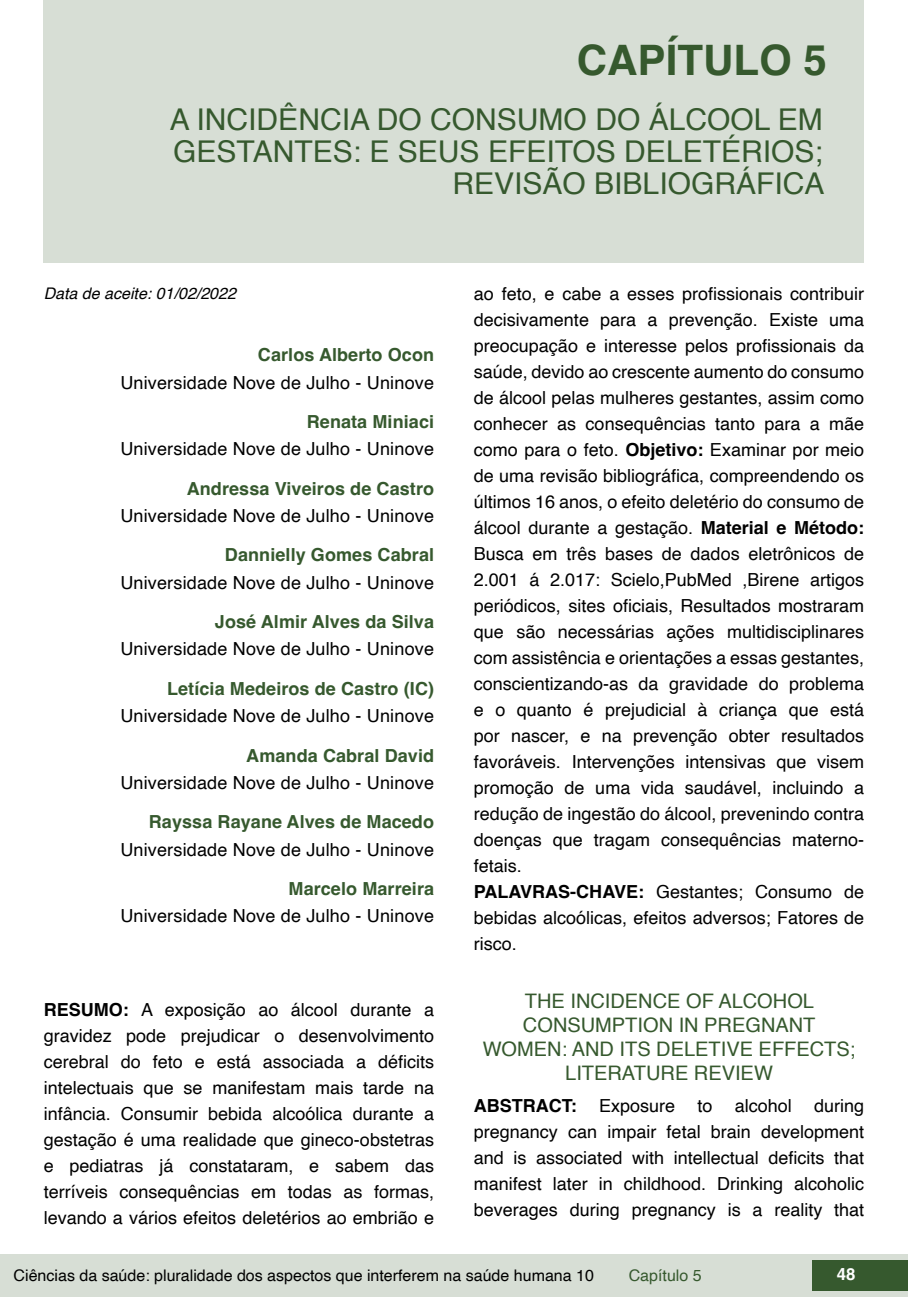
<style>
.page{position:relative;width:908px;height:1304px;background:#fff}
.page>*{position:absolute;margin:0;border:0;box-sizing:border-box;transform-origin:0 0}
.t1{font:700 42px "Helvetica";color:#36592e}
.t2{font:30px/32px "Helvetica";color:#36592e;text-align:right}
.t3{font:20px/24px "Helvetica";color:#36592e;text-align:center}
.t4{font:18px/26px "Helvetica";color:#000;text-align:justify}
.t5{font:700 18px "Helvetica";letter-spacing:.005em;color:#36592e}
.t6{font:700 16.8px "Helvetica";color:#fff}
.t7{font:16px "Helvetica";color:#000}
.t8{font:italic 16px "Helvetica";color:#000}
.t9{font:16px "Helvetica";color:#36592e}
.s1{font-weight:700}
</style>
<div class="page">
<div style="left:0;top:1254px;width:906px;height:43px;background:#d7ded5"></div>
<div style="left:812px;top:1261px;width:95px;height:30px;background:#36592e"></div>
<div style="left:44px;top:0;width:819px;height:263px;background:#d7ded5"></div>
<h1 class="t1" style="left:576px;top:35px;width:251px">CAPÍTULO 5</h1>
<h2 class="t2" style="left:170px;top:104px;width:656px">A INCIDÊNCIA DO CONSUMO DO ÁLCOOL EM<br>GESTANTES: E SEUS EFEITOS DELETÉRIOS;<br>REVISÃO BIBLIOGRÁFICA</h2>
<p class="t8" style="left:44px;top:280px;width:194px">Data de aceite: 01/02/2022</p>
<p class="t5" style="left:258px;top:344px;width:177px">Carlos Alberto Ocon</p>
<p class="t4" style="left:120px;top:370px;width:315px">Universidade Nove de Julho - Uninove</p>
<p class="t5" style="left:306px;top:411px;width:129px">Renata Miniaci</p>
<p class="t4" style="left:120px;top:437px;width:315px">Universidade Nove de Julho - Uninove</p>
<p class="t5" style="left:187px;top:477px;width:249px">Andressa Viveiros de Castro</p>
<p class="t4" style="left:120px;top:503px;width:315px">Universidade Nove de Julho - Uninove</p>
<p class="t5" style="left:225px;top:544px;width:210px">Dannielly Gomes Cabral</p>
<p class="t4" style="left:120px;top:570px;width:315px">Universidade Nove de Julho - Uninove</p>
<p class="t5" style="left:215px;top:611px;width:220px">José Almir Alves da Silva</p>
<p class="t4" style="left:120px;top:637px;width:315px">Universidade Nove de Julho - Uninove</p>
<p class="t5" style="left:167px;top:677px;width:268px">Letícia Medeiros de Castro (IC)</p>
<p class="t4" style="left:120px;top:703px;width:315px">Universidade Nove de Julho - Uninove</p>
<p class="t5" style="left:246px;top:744px;width:189px">Amanda Cabral David</p>
<p class="t4" style="left:120px;top:770px;width:315px">Universidade Nove de Julho - Uninove</p>
<p class="t5" style="left:149px;top:811px;width:286px">Rayssa Rayane Alves de Macedo</p>
<p class="t4" style="left:120px;top:837px;width:315px">Universidade Nove de Julho - Uninove</p>
<p class="t5" style="left:288px;top:877px;width:147px">Marcelo Marreira</p>
<p class="t4" style="left:120px;top:903px;width:315px">Universidade Nove de Julho - Uninove</p>
<p class="t4" style="left:44px;top:997px;width:392px"><span class="s1">RESUMO:</span> A exposição ao álcool durante a gravidez pode prejudicar o desenvolvimento cerebral do feto e está associada a déficits intelectuais que se manifestam mais tarde na infância. Consumir bebida alcoólica durante a gestação é uma realidade que gineco-obstetras e pediatras já constataram, e sabem das terríveis consequências em todas as formas, levando a vários efeitos deletérios ao embrião e</p>
<p class="t4" style="left:473px;top:281px;width:392px;text-align:left">ao feto, e cabe a esses profissionais contribuir decisivamente para a prevenção. Existe uma preocupação e interesse pelos profissionais da saúde, devido ao crescente aumento do consumo de álcool pelas mulheres gestantes, assim como conhecer as consequências tanto para a mãe como para o feto. <span class="s1">Objetivo:</span> Examinar por meio de uma revisão bibliográfica, compreendendo os últimos 16 anos, o efeito deletério do consumo de álcool durante a gestação. <span class="s1">Material e Método:<br></span>Busca em três bases de dados eletrônicos de 2.001 á 2.017: Scielo,PubMed ,Birene artigos periódicos, sites oficiais, Resultados mostraram que são necessárias ações multidisciplinares com assistência e orientações a essas gestantes, conscientizando-as da gravidade do problema e o quanto é prejudicial à criança que está por nascer, e na prevenção obter resultados favoráveis. Intervenções intensivas que visem promoção de uma vida saudável, incluindo a redução de ingestão do álcool, prevenindo contra doenças que tragam consequências materno&shy;fetais.<br><span class="s1">PALAVRAS-CHAVE:</span> Gestantes; Consumo de bebidas alcoólicas, efeitos adversos; Fatores de risco.</p>
<p class="t3" style="left:482px;top:990px;width:374px">THE INCIDENCE OF ALCOHOL<br>CONSUMPTION IN PREGNANT<br>WOMEN: AND ITS DELETIVE EFFECTS;<br>LITERATURE REVIEW</p>
<p class="t4" style="left:473px;top:1093px;width:392px"><span class="s1">ABSTRACT:</span> Exposure to alcohol during pregnancy can impair fetal brain development and is associated with intellectual deficits that manifest later in childhood. Drinking alcoholic beverages during pregnancy is a reality that</p>
<p class="t7" style="left:14px;top:1263px;width:581px">Ciências da saúde: pluralidade dos aspectos que interferem na saúde humana 10</p>
<p class="t9" style="left:628px;top:1263px;width:74px">Capítulo 5</p>
<p class="t6" style="left:836px;top:1264px;width:20px">48</p>
</div>
